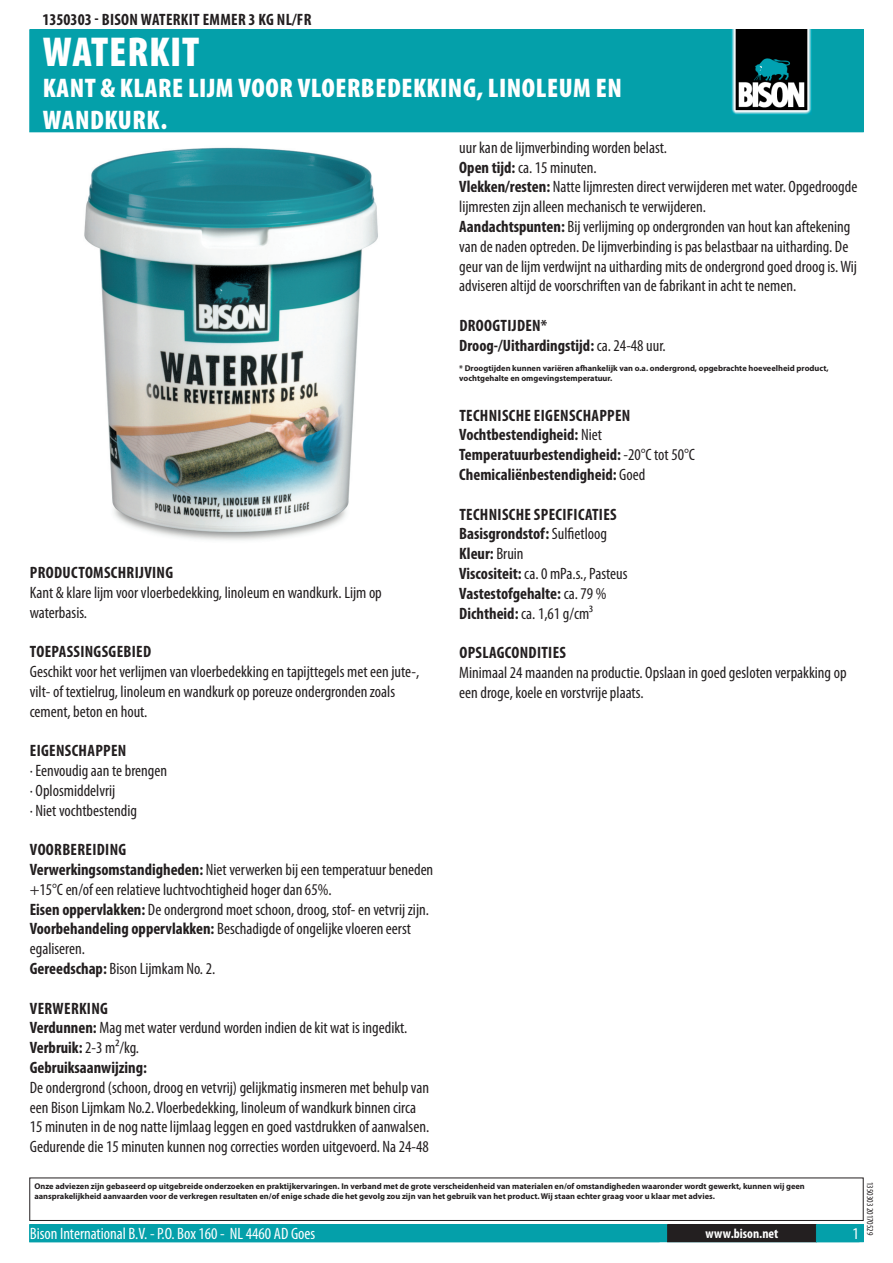
<style>
.page{position:relative;width:893px;height:1263px;background:#fff}
.page>*{position:absolute;margin:0;border:0;box-sizing:border-box;transform-origin:0 0}
.PageHeader{font:900 condensed 42px "Myriad Pro";letter-spacing:.02em;color:#fff}
.PageSubheader{font:900 condensed 27px/32.4px "Myriad Pro";letter-spacing:.02em;color:#fff}
.Regular{font:condensed 16.5px/19.8px "Myriad Pro";color:#231f20}
.Regular-2{font:700 condensed 16.5px "Myriad Pro";letter-spacing:.02em;color:#231f20}
.ContactData{font:condensed 16.5px "Myriad Pro";color:#fff}
.TOCItem{font:700 condensed 16.5px "Myriad Pro";letter-spacing:.02em;color:#231f20}
.URL{font:700 condensed 13.5px "Myriad Pro";color:#fff}
.Revisie{font:condensed 9px "Myriad Pro";color:#231f20}
.Disclaimer{font:700 8.4px/10.1px "Myriad Pro";color:#231f20}
.s1{font-weight:700}
.s2{font-weight:400}
</style>
<div class="page">
<div style="left:30px;top:30px;width:833px;height:102px;background:#04a0aa"></div>
<div style="left:731px;top:30px;width:85px;height:85px;background:linear-gradient(to bottom,#05a7b3,#04a6b2)"></div>
<img style="left:731px;top:30px;width:80px;height:85px">
<div style="left:29px;top:1177px;width:835px;height:44px;border:1px solid #231f20"></div>
<div style="left:30px;top:1225px;width:833px;height:17px;background:#04a0aa"></div>
<div style="left:29px;top:1224px;width:835px;height:18px;border:1px solid #04a0aa"></div>
<div style="left:668px;top:1225px;width:148px;height:17px;background:#231f20"></div>
<div style="left:667px;top:1224px;width:150px;height:18px;border:1px solid #231f20"></div>
<img style="left:84px;top:147px;width:294px;height:394px">
<p class="TOCItem" style="left:43px;top:9px;width:269px">1350303 - Bison Waterkit Emmer 3 kg NL/FR</p>
<p class="PageHeader" style="left:43px;top:25px;width:158px">WATERKIT</p>
<p class="PageSubheader" style="left:43px;top:71px;width:581px">KANT &amp; KLARE LIJM VOOR VLOERBEDEKKING, LINOLEUM EN<br>WANDKURK.</p>
<p class="Regular-2" style="left:30px;top:562px;width:145px">Productomschrijving</p>
<p class="Regular" style="left:30px;top:582px;width:354px">Kant &amp; klare lijm voor vloerbedekking, linoleum en wandkurk. Lijm op waterbasis.</p>
<p class="Regular-2" style="left:30px;top:641px;width:123px">Toepassingsgebied</p>
<p class="Regular" style="left:30px;top:661px;width:391px">Geschikt voor het verlijmen van vloerbedekking en tapijttegels met een jute-, vilt- of textielrug, linoleum en wandkurk op poreuze ondergronden zoals cement, beton en hout.</p>
<p class="Regular-2" style="left:30px;top:740px;width:98px">Eigenschappen</p>
<p class="Regular" style="left:30px;top:760px;width:139px">· Eenvoudig aan te brengen · Oplosmiddelvrij<br>· Niet vochtbestendig</p>
<p class="Regular-2" style="left:30px;top:839px;width:98px">Voorbereiding</p>
<p class="Regular" style="left:30px;top:859px;width:405px"><span class="s1">Verwerkingsomstandigheden:</span> Niet verwerken bij een temperatuur beneden +1 5°C en/of een relatieve luchtvochtigheid hoger dan 65%.</p>
<p class="Regular" style="left:30px;top:899px;width:401px"><span class="s1">Eisen oppervlakken:</span> De ondergrond moet schoon, droog, stof- en vetvrij zijn.</p>
<p class="Regular" style="left:30px;top:919px;width:383px"><span class="s1">Voorbehandeling oppervlakken:</span> Beschadigde of ongelijke vloeren eerst egaliseren.</p>
<p class="Regular" style="left:30px;top:958px;width:187px"><span class="s1">Gereedschap:</span> Bison Lijmkam No. 2.</p>
<p class="Regular-2" style="left:30px;top:998px;width:80px">Verwerking</p>
<p class="Regular" style="left:30px;top:1018px;width:379px"><span class="s1">Verdunnen:</span> Mag met water verdund worden indien de kit wat is ingedikt.</p>
<p class="Regular-2" style="left:30px;top:1037px;width:111px">Verbruik: <span class="s2">2-3 m²/kg.</span></p>
<p class="Regular-2" style="left:30px;top:1057px;width:119px">Gebruiksaanwijzing:</p>
<p class="Regular" style="left:30px;top:1077px;width:401px">De ondergrond (schoon, droog en vetvrij) gelijkmatig insmeren met behulp van een Bison Lijmkam No.2. Vloerbedekking, linoleum of wandkurk binnen circa<br>1 5 minuten in de nog natte lijmlaag leggen en goed vastdrukken of aanwalsen.<br>Gedurende die 1 5 minuten kunnen nog correcties worden uitgevoerd. Na 24-48</p>
<p class="Regular" style="left:459px;top:137px;width:209px">uur kan de lijmverbinding worden belast.</p>
<p class="Regular" style="left:459px;top:157px;width:139px"><span class="s1">Open tijd:</span> ca. 1 5 minuten.</p>
<p class="Regular" style="left:459px;top:177px;width:400px"><span class="s1">Vlekken/resten:</span> Natte lijmresten direct verwijderen met water. Opgedroogde lijmresten zijn alleen mechanisch te verwijderen.</p>
<p class="Regular" style="left:459px;top:216px;width:399px"><span class="s1">Aandachtspunten:</span> Bij verlijming op ondergronden van hout kan aftekening van de naden optreden. De lijmverbinding is pas belastbaar na uitharding. De geur van de lijm verdwijnt na uitharding mits de ondergrond goed droog is. Wij adviseren altijd de voorschriften van de fabrikant in acht te nemen.</p>
<p class="Regular-2" style="left:459px;top:315px;width:89px">Droogtijden*</p>
<p class="Regular-2" style="left:459px;top:335px;width:208px">Droog-/Uithardingstijd: <span class="s2">ca. 24-48 uur.</span></p>
<p class="Disclaimer" style="left:459px;top:363px;width:371px">* Droogtijden kunnen variëren afhankelijk van o.a. ondergrond, opgebrachte hoeveelheid product, vochtgehalte en omgevingstemperatuur.</p>
<p class="Regular-2" style="left:459px;top:405px;width:173px">Technische eigenschappen</p>
<p class="Regular-2" style="left:459px;top:425px;width:144px">Vochtbestendigheid: <span class="s2">Niet</span></p>
<p class="Regular-2" style="left:459px;top:444px;width:237px">Temperatuurbestendigheid: <span class="s2">-20°C tot 50°C</span></p>
<p class="Regular-2" style="left:459px;top:464px;width:188px">Chemicaliënbestendigheid: <span class="s2">Goed</span></p>
<p class="Regular-2" style="left:459px;top:504px;width:159px">Technische specificaties</p>
<p class="Regular-2" style="left:459px;top:524px;width:149px">Basisgrondstof: <span class="s2">Sulfietloog</span></p>
<p class="Regular-2" style="left:459px;top:543px;width:66px">Kleur: <span class="s2">Bruin</span></p>
<p class="Regular" style="left:459px;top:563px;width:170px"><span class="s1">Viscositeit:</span> ca. 0 mPa.s., Pasteus</p>
<p class="Regular-2" style="left:459px;top:583px;width:149px">Vastestofgehalte: <span class="s2">ca. 79 %</span></p>
<p class="Regular" style="left:459px;top:603px;width:135px"><span class="s1">Dichtheid:</span> ca. 1 ,61 g/cm³</p>
<p class="Regular-2" style="left:459px;top:642px;width:108px">Opslagcondities</p>
<p class="Regular" style="left:459px;top:662px;width:389px">Minimaal 24 maanden na productie. Opslaan in goed gesloten verpakking op een droge, koele en vorstvrije plaats.</p>
<p class="Disclaimer" style="left:34px;top:1181px;width:772px">Onze adviezen zijn gebaseerd op uitgebreide onderzoeken en praktijkervaringen. In verband met de grote verscheidenheid van materialen en/of omstandigheden waaronder wordt gewerkt, kunnen wij geen aansprakelijkheid aanvaarden voor de verkregen resultaten en/of enige schade die het gevolg zou zijn van het gebruik van het product. Wij staan echter graag voor u klaar met advies.</p>
<p class="ContactData" style="left:30px;top:1224px;width:287px">Bison International B.V. - P.O. Box 1 60 - NL 4460 AD Goes</p>
<p class="URL" style="left:706px;top:1225px;width:74px">www.bison.net</p>
<p class="Revisie" style="left:875px;top:1182px;width:55px;rotate:90deg">1 350303 201 70529</p>
</div>
